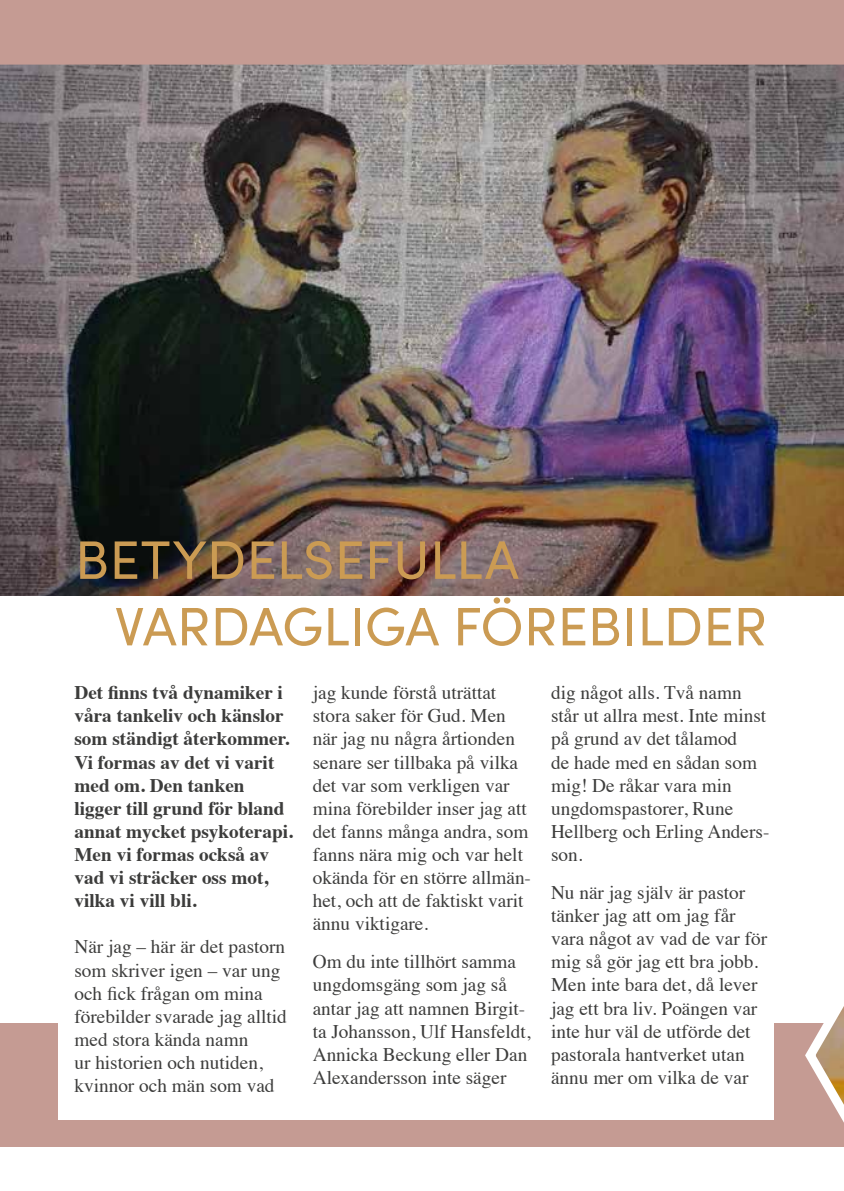
<style>
.page{position:relative;width:844px;height:1191px;background:#fff}
.page>*{position:absolute;margin:0;border:0;box-sizing:border-box;transform-origin:0 0}
.t1{font:54.25px/66.5px "Sofia Pro";color:#cb9b53}
.t2{font:19.25px/23.1px "Times";color:#3c3c3b}
.t3{font:700 19.25px/23.1px "Times";color:#3c3c3b}
</style>
<div class="page">
<div style="left:0;top:1023px;width:843px;height:123px;background:#c59b93"></div>
<svg style="left:799px;top:1008px;width:44px;height:139px"></svg>
<img style="left:0;top:65px;width:843px;height:530px">
<div style="left:0;top:0;width:843px;height:65px;background:#c59b93"></div>
<div style="left:58px;top:960px;width:714px;height:159px;background:#fff"></div>
<h1 class="t1" style="left:114px;top:523px;width:653px;text-indent:-40px">BETYDELSEFULLA<br>VARDAGLIGA FÖREBILDER</h1>
<p class="t3" style="left:74px;top:679px;width:220px">Det finns två dynamiker i våra tankeliv och känslor som ständigt återkommer.<br>Vi formas av det vi varit med om. Den tanken ligger till grund för bland annat mycket psykoterapi.<br>Men vi formas också av vad vi sträcker oss mot, vilka vi vill bli.</p>
<p class="t2" style="left:74px;top:933px;width:214px">När jag – här är det pastorn som skriver igen – var ung och fick frågan om mina förebilder svarade jag alltid med stora kända namn<br>ur historien och nutiden, kvinnor och män som vad</p>
<p class="t2" style="left:313px;top:679px;width:220px">jag kunde förstå uträttat stora saker för Gud. Men när jag nu några årtionden senare ser tillbaka på vilka det var som verkligen var mina förebilder inser jag att det fanns många andra, som fanns nära mig och var helt okända för en större allmän&shy;het, och att de faktiskt varit ännu viktigare.</p>
<p class="t2" style="left:313px;top:948px;width:219px">Om du inte tillhört samma ungdomsgäng som jag så antar jag att namnen Birgit&shy;ta Johansson, Ulf Hansfeldt,<br>Annicka Beckung eller Dan<br>Alexandersson inte säger</p>
<p class="t2" style="left:551px;top:679px;width:220px">dig något alls. Två namn står ut allra mest. Inte minst på grund av det tålamod<br>de hade med en sådan som mig! De råkar vara min ungdomspastorer, Rune<br>Hellberg och Erling Anders&shy;son.</p>
<p class="t2" style="left:551px;top:879px;width:217px">Nu när jag själv är pastor tänker jag att om jag får vara något av vad de var för mig så gör jag ett bra jobb.<br>Men inte bara det, då lever jag ett bra liv. Poängen var inte hur väl de utförde det pastorala hantverket utan ännu mer om vilka de var</p>
</div>
